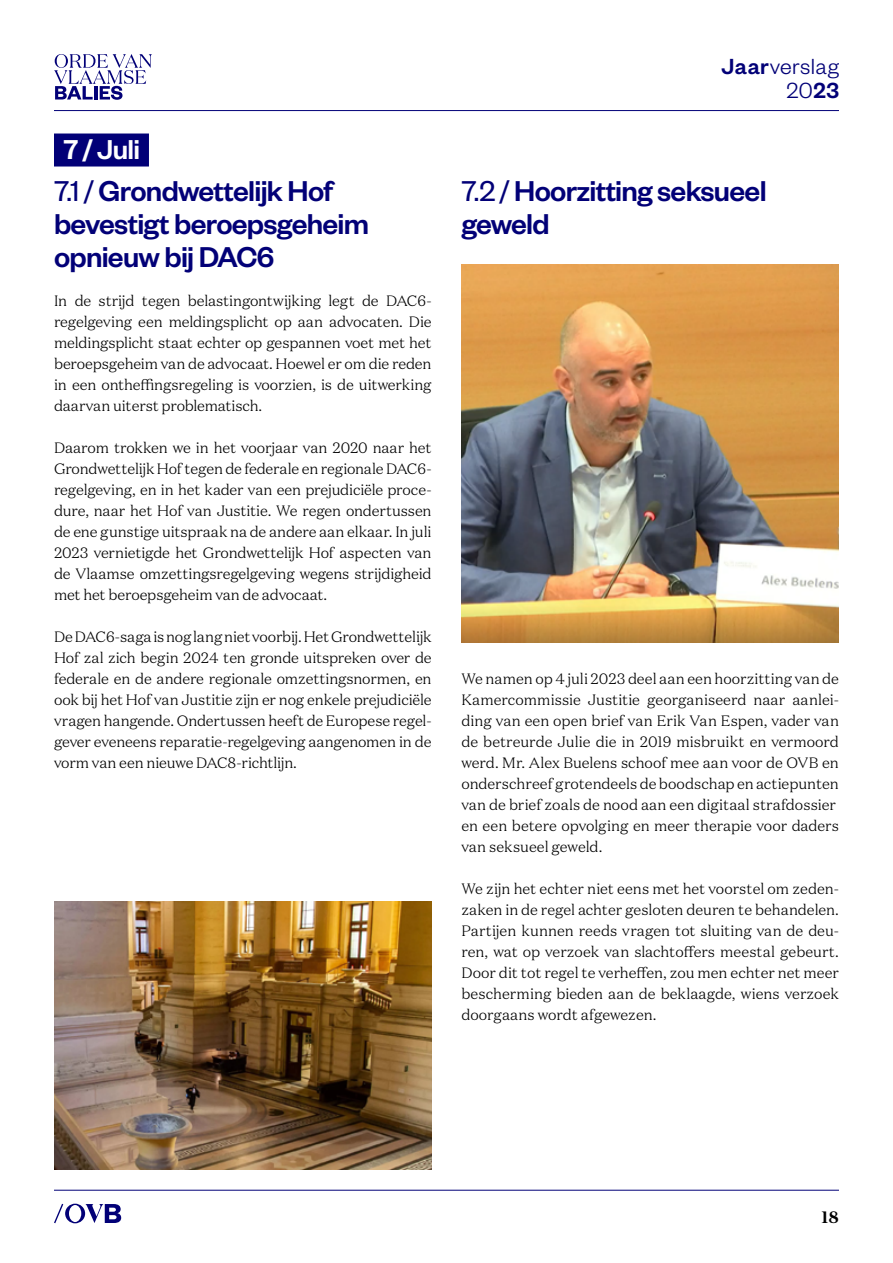
<style>
.page{position:relative;width:893px;height:1263px;background:#fff}
.page>*{position:absolute;margin:0;border:0;box-sizing:border-box;transform-origin:0 0}
.t1{font:500 31.5px/33px "Founders Grotesk";letter-spacing:-.02em;color:#020077}
.t2{font:500 30px "Founders Grotesk";color:#fff}
.t3{font:300 24px/24px "Founders Grotesk";letter-spacing:.02em;color:#020077;text-align:right}
.t4{font:700 16.5px "Domaine Text";color:#000}
.t5{font:300 15px/21px "Domaine Text";letter-spacing:-.005em;color:#000;text-align:justify}
.s1{font-weight:400}
.s2{font-weight:500}
</style>
<div class="page">
<svg style="left:54px;top:1204px;width:67px;height:19px"></svg>
<svg style="left:54px;top:54px;width:98px;height:46px"></svg>
<hr style="left:54px;top:110px;width:785px;height:1px;background:#020077">
<hr style="left:54px;top:1190px;width:785px;height:1px;background:#020077">
<div style="left:54px;top:134px;width:95px;height:33px;background:#020077"></div>
<img style="left:461px;top:265px;width:378px;height:377px">
<img style="left:54px;top:901px;width:378px;height:268px">
<h2 class="t2" style="left:64px;top:131px;width:78px">7 / Juli</h2>
<h1 class="t1" style="left:54px;top:173px;width:316px"><span class="s1">7.1 /</span> Grondwettelijk Hof bevestigt beroepsgeheim opnieuw bij DAC6</h1>
<p class="t5" style="left:54px;top:290px;width:379px">In de strijd tegen belastingontwijking legt de DAC6- regelgeving een meldingsplicht op aan advocaten. Die meldingsplicht staat echter op gespannen voet met het beroepsgeheim van de advocaat. Hoewel er om die reden in een ontheffingsregeling is voorzien, is de uitwerking daarvan uiterst problematisch.</p>
<p class="t5" style="left:54px;top:437px;width:379px">Daarom trokken we in het voorjaar van 2020 naar het Grondwettelijk Hof tegen de federale en regionale DAC6- regelgeving, en in het kader van een prejudiciële proce&shy;dure, naar het Hof van Justitie. We regen ondertussen de ene gunstige uitspraak na de andere aan elkaar. In juli 2023 vernietigde het Grondwettelijk Hof aspecten van de Vlaamse omzettingsregelgeving wegens strijdigheid met het beroepsgeheim van de advocaat.</p>
<p class="t5" style="left:54px;top:626px;width:379px">De DAC6-saga is nog lang niet voorbij. Het Grondwettelijk Hof zal zich begin 2024 ten gronde uitspreken over de federale en de andere regionale omzettingsnormen, en ook bij het Hof van Justitie zijn er nog enkele prejudiciële vragen hangende. Ondertussen heeft de Europese regel&shy;gever eveneens reparatie-regelgeving aangenomen in de vorm van een nieuwe DAC8-richtlijn.</p>
<h3 class="t3" style="left:722px;top:53px;width:119px"><span class="s2">Jaar</span>verslag<br>20<span class="s2">23</span></h3>
<h1 class="t1" style="left:461px;top:173px;width:307px"><span class="s1">7.2 /</span> Hoorzitting seksueel geweld</h1>
<p class="t5" style="left:461px;top:668px;width:379px;text-align:left">We namen op 4 juli 2023 deel aan een hoorzitting van de Kamercommissie Justitie georganiseerd naar aanlei&shy;ding van een open brief van Erik Van Espen, vader van de betreurde Julie die in 2019 misbruikt en vermoord werd. Mr. Alex Buelens schoof mee aan voor de OVB en onderschreef grotendeels de boodschap en actiepunten van de brief zoals de nood aan een digitaal strafdossier en een betere opvolging en meer therapie voor daders van seksueel geweld.</p>
<p class="t5" style="left:461px;top:878px;width:379px">We zijn het echter niet eens met het voorstel om zeden&shy;zaken in de regel achter gesloten deuren te behandelen.<br>Partijen kunnen reeds vragen tot sluiting van de deu&shy;ren, wat op verzoek van slachtoffers meestal gebeurt.<br>Door dit tot regel te verheffen, zou men echter net meer bescherming bieden aan de beklaagde, wiens verzoek doorgaans wordt afgewezen.</p>
<p class="t4" style="left:821px;top:1207px;width:19px">18</p>
</div>
